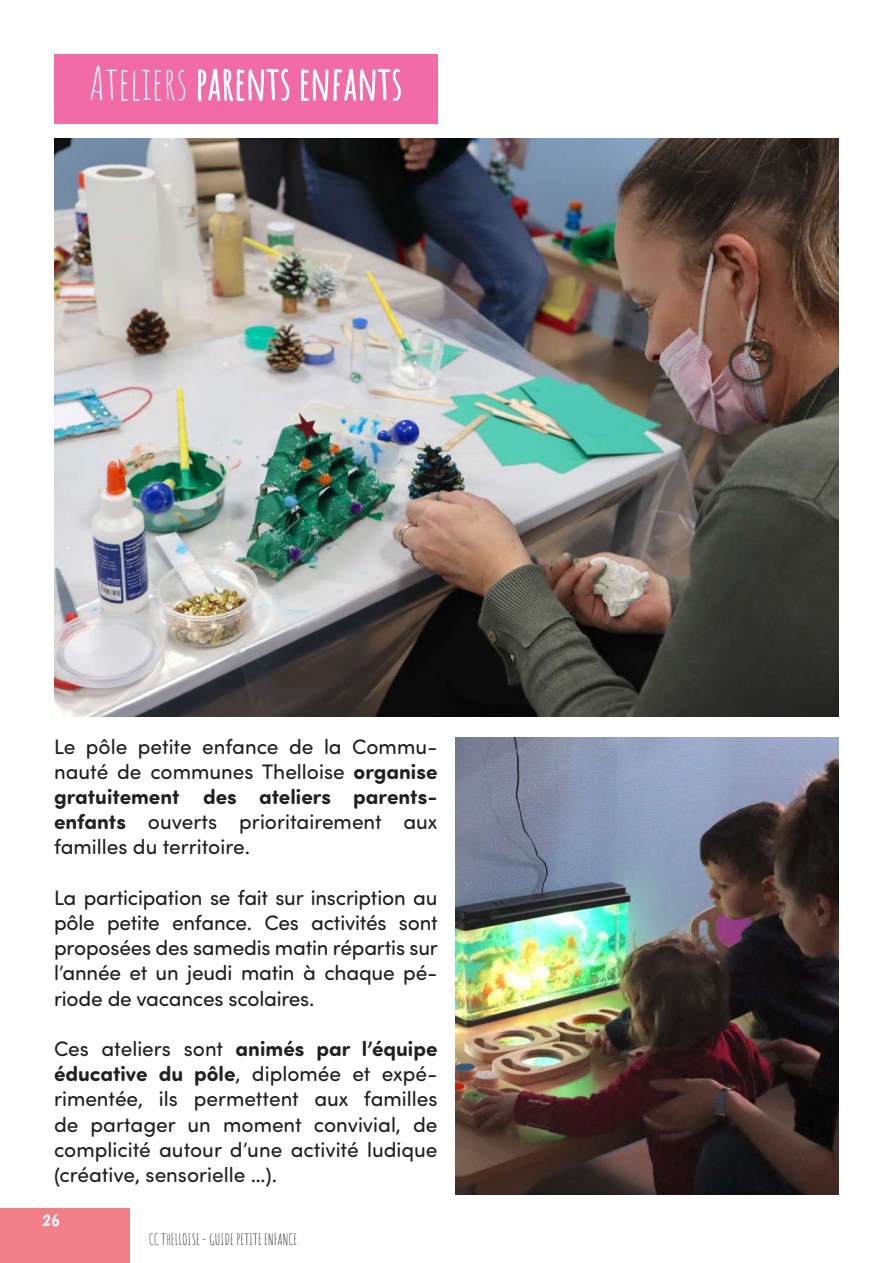
<style>
.page{position:relative;width:893px;height:1263px;background:#fff}
.page>*{position:absolute;margin:0;border:0;box-sizing:border-box;transform-origin:0 0}
.t1{font:45px "Amatic SC";color:#fff}
.t2{font:21px/25.2px "Sofia Pro Soft";color:#231f20;text-align:justify}
.t3{font:18px "Boogaloo";color:#fff}
.t4{font:15px "Amatic SC";color:#231f20}
.s1{font-weight:700}
</style>
<div class="page">
<div style="left:54px;top:54px;width:383px;height:69px;background:#f16ba7"></div>
<div style="left:0;top:1209px;width:130px;height:54px;background:#f27e8a"></div>
<img style="left:54px;top:139px;width:785px;height:577px">
<img style="left:455px;top:738px;width:384px;height:457px">
<h1 class="t1" style="left:89px;top:51px;width:314px">Ateliers parents enfants</h1>
<p class="t2" style="left:54px;top:733px;width:385px">Le pôle petite enfance de la Commu&shy;nauté de communes Thelloise <span class="s1">organise gratuitement des ateliers parents&shy;enfants</span> ouverts prioritairement aux familles du territoire.</p>
<p class="t2" style="left:54px;top:884px;width:385px">La participation se fait sur inscription au pôle petite enfance. Ces activités sont proposées des samedis matin répartis sur l’année et un jeudi matin à chaque pé&shy;riode de vacances scolaires.</p>
<p class="t2" style="left:54px;top:1035px;width:385px">Ces ateliers sont <span class="s1">animés par l’équipe éducative du pôle</span>, diplomée et expé&shy;rimentée, ils permettent aux familles de partager un moment convivial, de complicité autour d’une activité ludique (créative, sensorielle …).</p>
<p class="t3" style="left:42px;top:1209px;width:19px">26</p>
<p class="t4" style="left:149px;top:1229px;width:150px">CC THELLOISE - GUIDE PETITE ENFANCE</p>
</div>
